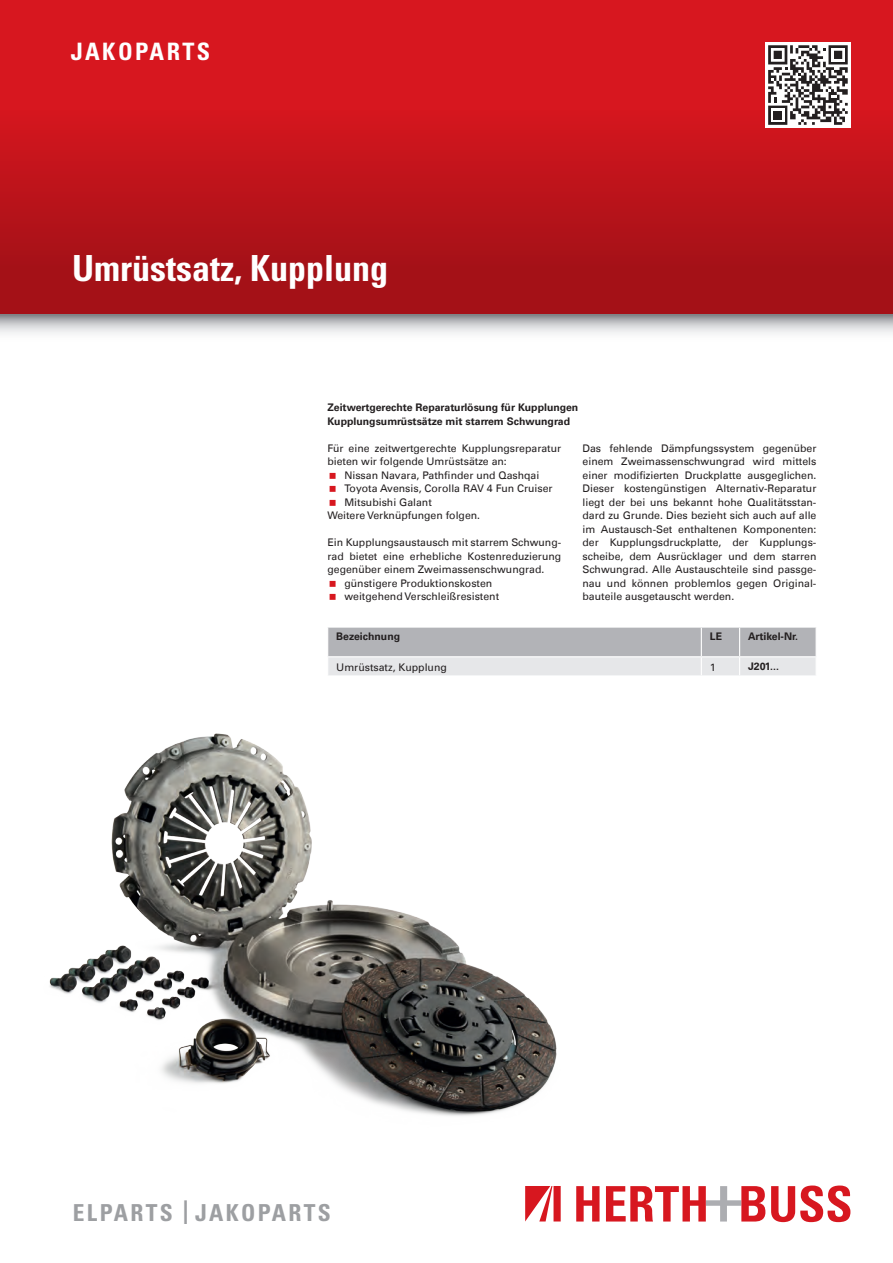
<style>
.page{position:relative;width:893px;height:1263px;background:#fff}
.page>*{position:absolute;margin:0;border:0;box-sizing:border-box;transform-origin:0 0}
.t1{font:700 condensed 36px "Univers";color:#fff}
.t2{font:700 condensed 24px "Univers";letter-spacing:.1em;color:#fff}
.t3{font:700 condensed 23.4px "Univers";color:#9d9fa2}
.t4{font:10.5px/13.5px "Univers Com 55 Roman";color:#231f20;text-align:justify}
.t5{font:700 10.5px/13.5px "Univers Com 65";color:#231f20}
.t6{font:10.5px "Univers";color:#231f20}
.s1{font-size:32.7px}
</style>
<div class="page">
<div style="left:0;top:0;width:893px;height:315px;background:linear-gradient(to bottom,#e41922,#a11016)"></div>
<svg style="left:0;top:315px;width:893px;height:19px"></svg>
<svg style="left:576px;top:1186px;width:23px;height:35px"></svg>
<svg style="left:606px;top:1186px;width:159px;height:35px"></svg>
<svg style="left:771px;top:1185px;width:79px;height:37px"></svg>
<svg style="left:525px;top:1186px;width:36px;height:35px"></svg>
<img style="left:49px;top:733px;width:508px;height:383px">
<svg style="left:328px;top:627px;width:488px;height:49px;background:#c9cacd"></svg>
<div style="left:765px;top:43px;width:85px;height:85px;background:#fff"></div>
<svg style="left:768px;top:45px;width:80px;height:80px"></svg>
<h2 class="t2" style="left:71px;top:37px;width:141px">JAKOPARTS</h2>
<h1 class="t1" style="left:72px;top:246px;width:317px">Umrüstsatz, Kupplung</h1>
<p class="t5" style="left:327px;top:401px;width:252px">Zeitwertgerechte Reparaturlösung für Kupplungen<br>Kupplungsumrüstsätze mit starrem Schwungrad</p>
<p class="t4" style="left:327px;top:441px;width:235px">Für eine zeitwertgerechte Kupplungsreparatur</p>
<p class="t4" style="left:327px;top:455px;width:181px">bieten wir folgende Umrüstsätze an:</p>
<p class="t4" style="left:344px;top:468px;width:196px">Nissan Navara, Pathfinder und Qashqai</p>
<p class="t4" style="left:344px;top:482px;width:210px">Toyota Avensis, Corolla RAV 4 Fun Cruiser</p>
<p class="t4" style="left:344px;top:495px;width:89px">Mitsubishi Galant</p>
<p class="t4" style="left:327px;top:509px;width:154px">Weitere Verknüpfungen folgen.</p>
<p class="t4" style="left:327px;top:536px;width:235px">Ein Kupplungsaustausch mit starrem Schwung-</p>
<p class="t4" style="left:327px;top:549px;width:235px">rad bietet eine erhebliche Kostenreduzierung</p>
<p class="t4" style="left:327px;top:563px;width:219px">gegenüber einem Zweimassenschwungrad.</p>
<p class="t4" style="left:344px;top:576px;width:149px">günstigere Produktionskosten</p>
<p class="t4" style="left:344px;top:590px;width:156px">weitgehend Verschleißresistent</p>
<p class="t4" style="left:583px;top:441px;width:235px">Das fehlende Dämpfungssystem gegenüber einem Zweimassenschwungrad wird mittels einer modifizierten Druckplatte ausgeglichen.<br>Dieser kostengünstigen Alternativ-Reparatur liegt der bei uns bekannt hohe Qualitätsstan&shy;dard zu Grunde. Dies bezieht sich auch auf alle im Austausch-Set enthaltenen Komponenten: der Kupplungsdruckplatte, der Kupplungs&shy;scheibe, dem Ausrücklager und dem starren Schwungrad. Alle Austauschteile sind passge&shy;nau und können problemlos gegen Original&shy;bauteile ausgetauscht werden.</p>
<p class="t5" style="left:336px;top:629px;width:65px">Bezeichnung</p>
<p class="t5" style="left:710px;top:629px;width:14px">LE</p>
<p class="t5" style="left:748px;top:629px;width:52px">Artikel-Nr.</p>
<p class="t6" style="left:336px;top:660px;width:112px">Umrüstsatz, Kupplung</p>
<p class="t6" style="left:710px;top:660px;width:7px">1</p>
<p class="t5" style="left:748px;top:659px;width:32px">J201...</p>
<h3 class="t3" style="left:73px;top:1198px;width:42px">Elparts</h3>
<h3 class="t3" style="left:183px;top:1198px;width:43px"><span class="s1">|</span> Jakoparts</h3>
</div>
